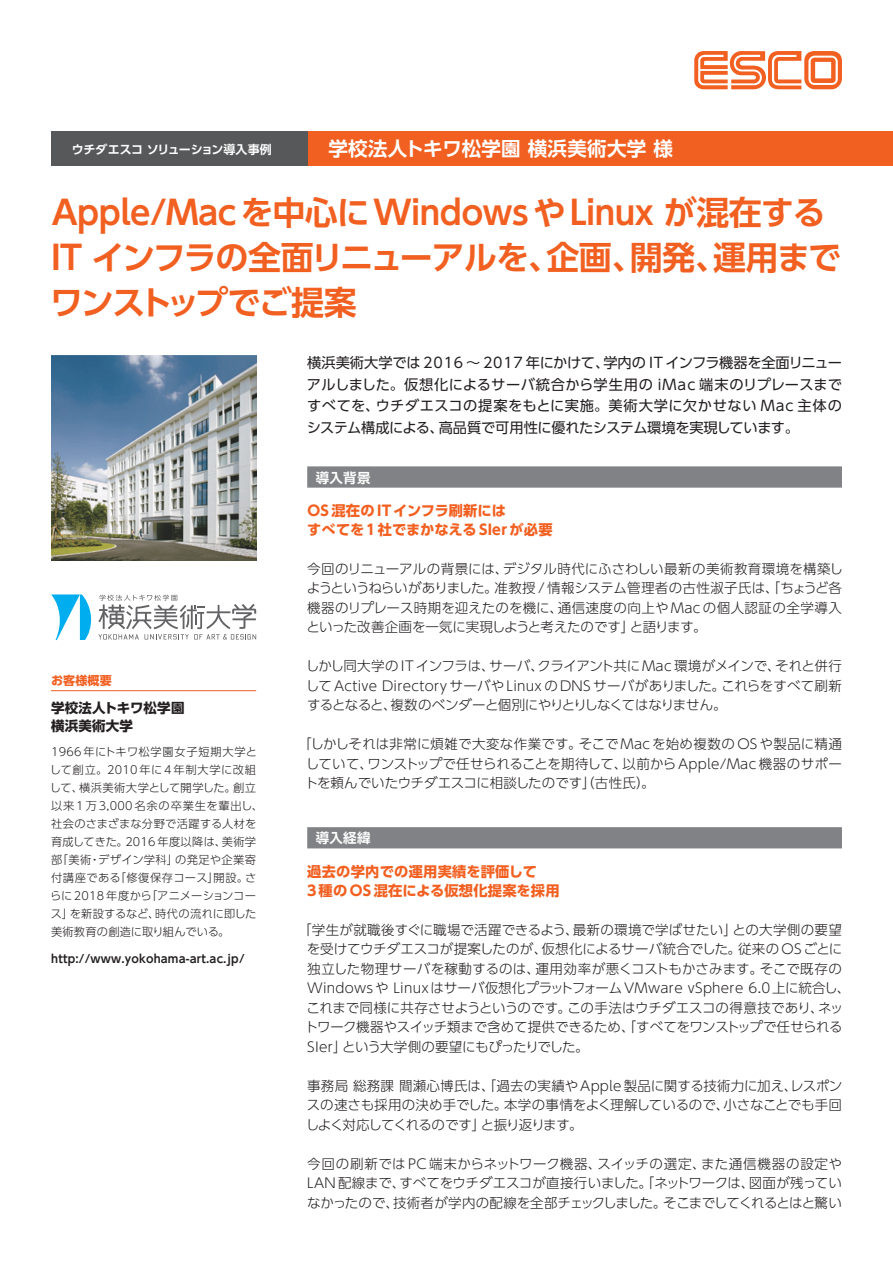
<style>
.page{position:relative;width:893px;height:1263px;background:#fff}
.page>*{position:absolute;margin:0;border:0;box-sizing:border-box;transform-origin:0 0}
.t1{font:700 33px/45px "UD Shin Go Pro De";letter-spacing:-.015em;color:#f26021}
.t2{font:700 19.5px "UD Shin Go Pro De";letter-spacing:.015em;color:#fff}
.t3{font:14.25px/21.8px "UD Shin Go Pro";letter-spacing:-.025em;color:#231f20;text-align:justify}
.t4{font:700 14.25px/19.5px "UD Shin Go Pro";letter-spacing:.015em;color:#f26021}
.t5{font:300 13.5px/19.5px "UD Shin Go Pro";color:#231f20;text-align:justify}
.t6{font:700 13.5px/18px "UD Shin Go Pro";letter-spacing:.015em;color:#231f20}
.t7{font:700 13.5px "UD Shin Go Pro De";letter-spacing:.02em;color:#fff}
.t8{font:700 12px "UD Shin Go Pro De";letter-spacing:-.01em;color:#fff}
.t9{font:700 12px "UD Shin Go Pro";letter-spacing:.015em;color:#f26021}
.t10{font:300 11.25px/18px "UD Shin Go Pro";letter-spacing:.025em;color:#231f20}
.t11{font:700 11.25px "UD Shin Go Pro De";letter-spacing:.015em;color:#231f20}
</style>
<div class="page">
<div style="left:307px;top:132px;width:586px;height:34px;background:#f26021"></div>
<div style="left:51px;top:132px;width:256px;height:34px;background:#57585a"></div>
<svg style="left:694px;top:51px;width:148px;height:38px"></svg>
<div style="left:307px;top:466px;width:535px;height:22px;background:#808285"></div>
<div style="left:307px;top:827px;width:535px;height:21px;background:#808285"></div>
<hr style="left:51px;top:690px;width:205px;height:1px;background:#f26021">
<svg style="left:51px;top:594px;width:41px;height:46px"></svg>
<svg style="left:98px;top:595px;width:158px;height:44px"></svg>
<img style="left:51px;top:355px;width:205px;height:205px">
<p class="t8" style="left:72px;top:139px;width:202px">ウチダエスコ ソリューション導入事例</p>
<h2 class="t2" style="left:328px;top:133px;width:346px">学校法人トキワ松学園 横浜美術大学 様</h2>
<h1 class="t1" style="left:50px;top:189px;width:793px">Apple/Macを中心にWindowsやLinux が混在する<br>IT インフラの全面リニューアルを、企画、開発、運用までワンストップでご提案</h1>
<p class="t9" style="left:51px;top:670px;width:62px">お客様概要</p>
<p class="t6" style="left:51px;top:698px;width:135px">学校法人トキワ松学園横浜美術大学</p>
<p class="t10" style="left:50px;top:742px;width:215px">1966 年にトキワ松学園女子短期大学として創立。2010 年に4 年制大学に改組して、横浜美術大学として開学した。創立以来1万3,000名余の卒業生を輩出し、社会のさまざまな分野で活躍する人材を育成してきた。2016年度以降は、美術学部「美術・デザイン学科」の発足や企業寄付講座である「修復保存コース」開設。さらに2018 年度から「アニメーションコース」を新設するなど、時代の流れに即した美術教育の創造に取り組んでいる。</p>
<p class="t11" style="left:51px;top:949px;width:195px">http://www.yokohama-art.ac.jp/</p>
<p class="t3" style="left:307px;top:351px;width:537px">横浜美術大学では 2016 ～ 2017 年にかけて、学内の IT インフラ機器を全面リニューアルしました。仮想化によるサーバ統合から学生用の iMac 端末のリプレースまですべてを、ウチダエスコの提案をもとに実施。美術大学に欠かせない Mac 主体のシステム構成による、高品質で可用性に優れたシステム環境を実現しています。</p>
<p class="t7" style="left:316px;top:466px;width:56px">導入背景</p>
<p class="t4" style="left:307px;top:500px;width:247px">OS混在の ITインフラ刷新には<br>すべてを1社でまかなえるSIerが必要</p>
<p class="t5" style="left:306px;top:558px;width:538px">今回のリニューアルの背景には、デジタル時代にふさわしい最新の美術教育環境を構築しようというねらいがありました。准教授 / 情報システム管理者の古性淑子氏は、「ちょうど各機器のリプレース時期を迎えたのを機に、通信速度の向上やMac の個人認証の全学導入といった改善企画を一気に実現しようと考えたのです」と語ります。</p>
<p class="t5" style="left:306px;top:656px;width:538px">しかし同大学の IT インフラは、サーバ、クライアント共に Mac 環境がメインで、それと併行してActive Directory サーバや Linux の DNS サーバがありました。これらをすべて刷新するとなると、複数のベンダーと個別にやりとりしなくてはなりません。</p>
<p class="t5" style="left:305px;top:734px;width:539px;text-indent:-7px">「しかしそれは非常に煩雑で大変な作業です。そこでMacを始め複数の OSや製品に精通していて、ワンストップで任せられることを期待して、以前からApple/Mac 機器のサポートを頼んでいたウチダエスコに相談したのです」（古性氏）。</p>
<p class="t7" style="left:316px;top:827px;width:56px">導入経緯</p>
<p class="t4" style="left:307px;top:861px;width:254px">過去の学内での運用実績を評価して<br>3種の OS混在による仮想化提案を採用</p>
<p class="t5" style="left:305px;top:919px;width:547px;text-align:left;text-indent:-7px">「学生が就職後すぐに職場で活躍できるよう、最新の環境で学ばせたい」との大学側の要望を受けてウチダエスコが提案したのが、仮想化によるサーバ統合でした。従来の OSごとに独立した物理サーバを稼動するのは、運用効率が悪くコストもかさみます。そこで既存のWindowsや Linuxはサーバ仮想化プラットフォームVMware vSphere 6.0上に統合し、これまで同様に共存させようというのです。この手法はウチダエスコの得意技であり、ネットワーク機器やスイッチ類まで含めて提供できるため、「すべてをワンストップで任せられるSIer」という大学側の要望にもぴったりでした。</p>
<p class="t5" style="left:306px;top:1075px;width:538px">事務局 総務課 間瀬心博氏は、「過去の実績やApple製品に関する技術力に加え、レスポンスの速さも採用の決め手でした。本学の事情をよく理解しているので、小さなことでも手回しよく対応してくれるのです」と振り返ります。</p>
<p class="t5" style="left:307px;top:1153px;width:536px">今回の刷新では PC 端末からネットワーク機器、スイッチの選定、また通信機器の設定やLAN 配線まで、すべてをウチダエスコが直接行いました。「ネットワークは、図面が残っていなかったので、技術者が学内の配線を全部チェックしました。そこまでしてくれるとはと驚い</p>
</div>
